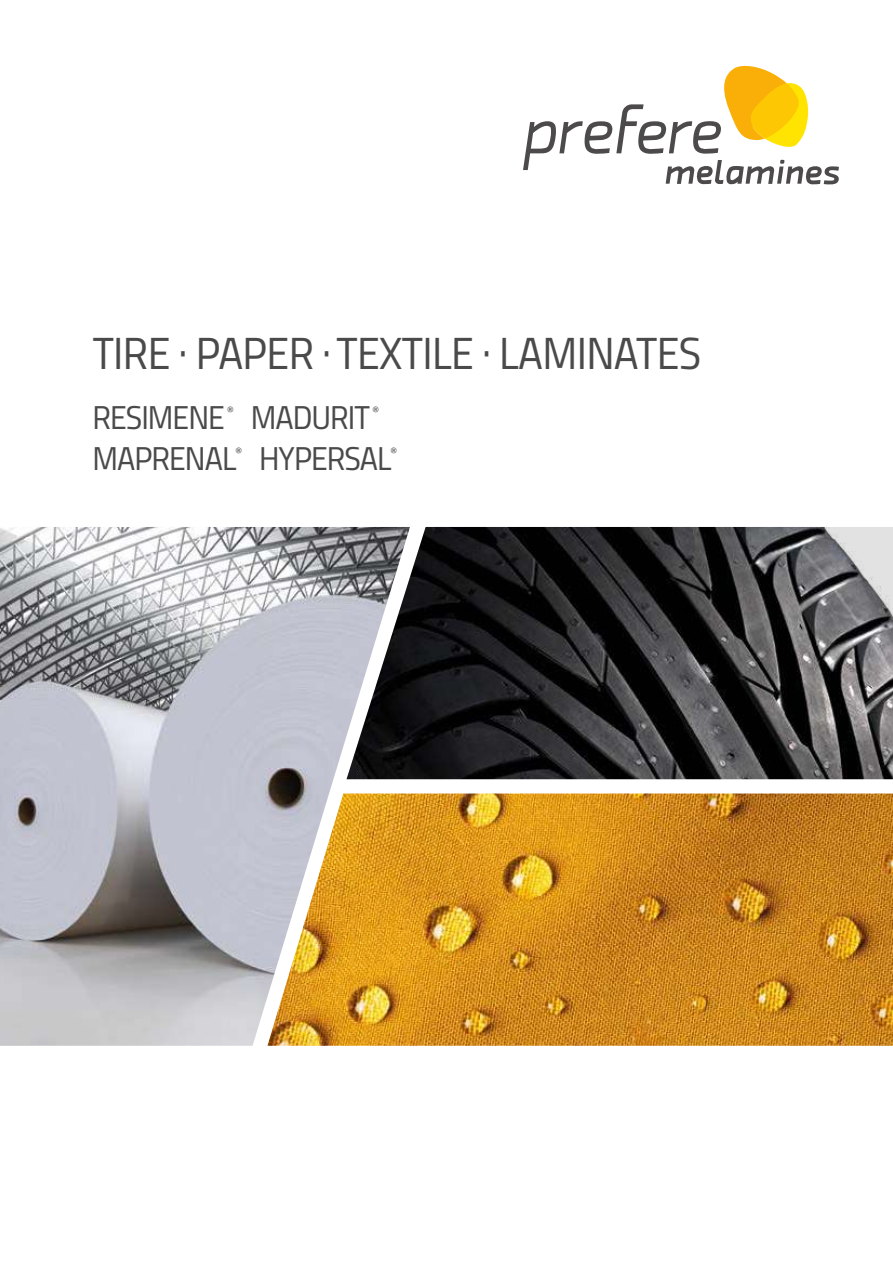
<style>
.page{position:relative;width:893px;height:1263px;background:#fff}
.page>*{position:absolute;margin:0;border:0;box-sizing:border-box;transform-origin:0 0}
.t1{font:45px "Titillium Regular Upright";letter-spacing:-.015em;color:#4b4a4a}
.t2{font:33px "Titillium Regular Upright";letter-spacing:-.03em;color:#4b4a4a}
.t3{font:10.65px "Titillium Regular Upright";color:#4b4a4a}
</style>
<div class="page">
<svg style="left:523px;top:66px;width:316px;height:118px"></svg>
<img style="left:410px;top:793px;width:483px;height:253px">
<img style="left:0;top:527px;width:410px;height:519px">
<img style="left:347px;top:527px;width:546px;height:252px">
<h1 class="t1" style="left:93px;top:320px;width:610px">TIRE · PAPER · TEXTILE · LAMINATES</h1>
<p class="t2" style="left:92px;top:393px;width:134px">RESIMENE</p>
<p class="t3" style="left:227px;top:402px;width:8px">®</p>
<p class="t2" style="left:251px;top:393px;width:121px">MADURIT</p>
<p class="t3" style="left:372px;top:402px;width:8px">®</p>
<p class="t2" style="left:92px;top:434px;width:145px">MAPRENAL</p>
<p class="t3" style="left:235px;top:443px;width:8px">®</p>
<p class="t2" style="left:259px;top:434px;width:134px">HYPERSAL</p>
<p class="t3" style="left:391px;top:443px;width:8px">®</p>
</div>
